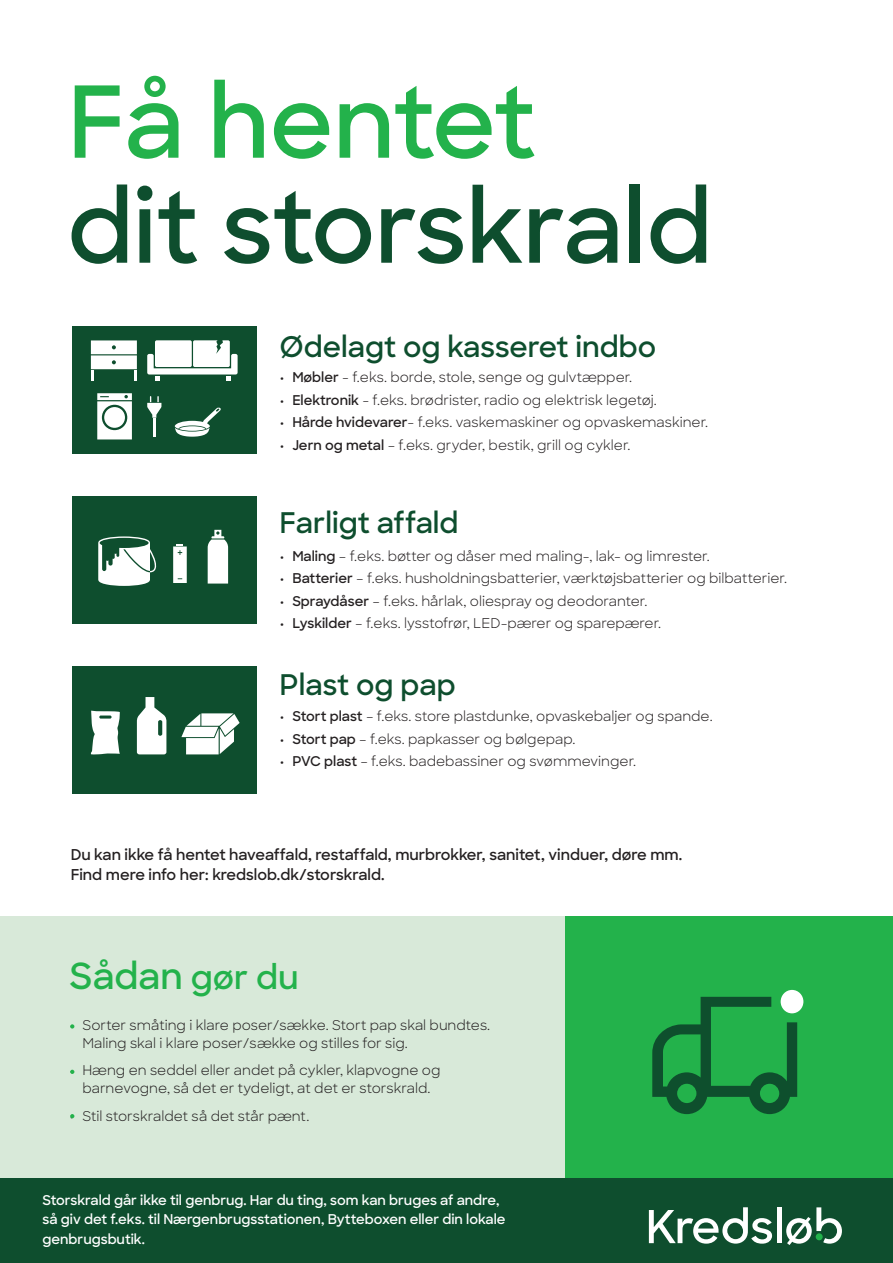
<style>
.page{position:relative;width:893px;height:1263px;background:#fff}
.page>*{position:absolute;margin:0;border:0;box-sizing:border-box;transform-origin:0 0}
.t1{font:600 99px/105px "Sharp Sans";color:#0e4e2e}
.t2{font:600 36px "Sharp Sans";color:#23b24b}
.t3{font:600 28.5px "Sharp Sans";color:#0e4e2e}
.t4{font:600 15px/19.5px "Sharp Sans";color:#231f20}
.t5{font:13.5px/18px "Sharp Sans";color:#231f20}
.t6{font:600 13.5px/19.5px "Sharp Sans";color:#fff}
.s1{color:#23b24b}
.s2{font-weight:600}
.s3{font-size:33px}
</style>
<div class="page">
<div style="left:0;top:916px;width:893px;height:347px;background:#d8e9d9"></div>
<div style="left:72px;top:326px;width:185px;height:128px;background:#0e4e2e"></div>
<div style="left:72px;top:496px;width:185px;height:128px;background:#0e4e2e"></div>
<div style="left:72px;top:666px;width:185px;height:128px;background:#0e4e2e"></div>
<svg style="left:91px;top:340px;width:46px;height:41px"></svg>
<svg style="left:147px;top:340px;width:91px;height:41px"></svg>
<svg style="left:97px;top:393px;width:35px;height:46px;background:#d8e2dd"></svg>
<svg style="left:147px;top:396px;width:14px;height:41px"></svg>
<svg style="left:175px;top:407px;width:46px;height:30px"></svg>
<svg style="left:98px;top:536px;width:59px;height:50px"></svg>
<svg style="left:173px;top:544px;width:14px;height:39px"></svg>
<svg style="left:208px;top:530px;width:20px;height:53px"></svg>
<svg style="left:91px;top:710px;width:29px;height:44px"></svg>
<svg style="left:137px;top:697px;width:29px;height:57px"></svg>
<svg style="left:181px;top:713px;width:59px;height:41px"></svg>
<div style="left:566px;top:916px;width:327px;height:347px;background:#23b24b"></div>
<svg style="left:70px;top:1024px;width:4px;height:4px"></svg>
<svg style="left:70px;top:1070px;width:4px;height:4px"></svg>
<svg style="left:70px;top:1114px;width:4px;height:4px"></svg>
<div style="left:0;top:1179px;width:893px;height:84px;background:#0e4e2e"></div>
<div style="left:776px;top:1207px;width:5px;height:36px;background:#fff"></div>
<svg style="left:786px;top:1207px;width:56px;height:38px"></svg>
<svg style="left:649px;top:1207px;width:123px;height:37px"></svg>
<div style="left:816px;top:1233px;width:7px;height:7px;background:#23b24b;border-radius:50%"></div>
<svg style="left:652px;top:996px;width:145px;height:118px"></svg>
<div style="left:781px;top:990px;width:22px;height:23px;background:#fff;border-radius:50%"></div>
<p class="t1" style="left:67px;top:65px;width:646px"><span class="s1">Få hentet<br></span>dit storskrald</p>
<p class="t3" style="left:280px;top:326px;width:378px">Ødelagt og kasseret indbo</p>
<p class="t5" style="left:280px;top:368px;width:354px"><span class="s2">• Møbler</span> - f.eks. borde, stole, senge og gulvtæpper.</p>
<p class="t5" style="left:280px;top:390px;width:379px"><span class="s2">• Elektronik</span> - f.eks. brødrister, radio og elektrisk legetøj.</p>
<p class="t5" style="left:280px;top:413px;width:430px"><span class="s2">• Hårde hvidevarer</span>- f.eks. vaskemaskiner og opvaskemaskiner.</p>
<p class="t5" style="left:280px;top:435px;width:352px"><span class="s2">• Jern og metal</span> – f.eks. gryder, bestik, grill og cykler.</p>
<p class="t3" style="left:280px;top:502px;width:181px">Farligt affald</p>
<p class="t5" style="left:280px;top:546px;width:432px"><span class="s2">• Maling</span> – f.eks. bøtter og dåser med maling-, lak- og limrester.</p>
<p class="t5" style="left:280px;top:569px;width:509px"><span class="s2">• Batterier</span> – f.eks. husholdningsbatterier, værktøjsbatterier og bilbatterier.</p>
<p class="t5" style="left:280px;top:591px;width:369px"><span class="s2">• Spraydåser</span> – f.eks. hårlak, oliespray og deodoranter.</p>
<p class="t5" style="left:280px;top:614px;width:383px"><span class="s2">• Lyskilder</span> – f.eks. lysstofrør, LED-pærer og sparepærer.</p>
<p class="t3" style="left:280px;top:664px;width:177px">Plast og pap</p>
<p class="t5" style="left:280px;top:707px;width:435px"><span class="s2">• Stort plast</span> – f.eks. store plastdunke, opvaskebaljer og spande.</p>
<p class="t5" style="left:280px;top:729px;width:297px"><span class="s2">• Stort pap</span> – f.eks. papkasser og bølgepap.</p>
<p class="t5" style="left:280px;top:752px;width:358px"><span class="s2">• PVC plast</span> – f.eks. badebassiner og svømmevinger.</p>
<p class="t4" style="left:71px;top:844px;width:613px">Du kan ikke få hentet haveaffald, restaffald, murbrokker, sanitet, vinduer, døre mm.<br>Find mere info her: kredslob.dk/storskrald.</p>
<p class="t2" style="left:70px;top:949px;width:230px">Sådan <span class="s3">gør du</span></p>
<p class="t5" style="left:82px;top:1015px;width:409px;text-indent:-13px">• Sorter småting i klare poser/sække. Stort pap skal bundtes.<br>Maling skal i klare poser/sække og stilles for sig.</p>
<p class="t5" style="left:70px;top:1061px;width:372px;text-align:center">• Hæng en seddel eller andet på cykler, klapvogne og barnevogne, så det er tydeligt, at det er storskrald.</p>
<p class="t5" style="left:70px;top:1106px;width:241px">• Stil storskraldet så det står pænt.</p>
<p class="t6" style="left:43px;top:1189px;width:465px">Storskrald går ikke til genbrug. Har du ting, som kan bruges af andre, så giv det f.eks. til Nærgenbrugsstationen, Bytteboxen eller din lokale genbrugsbutik.</p>
</div>
